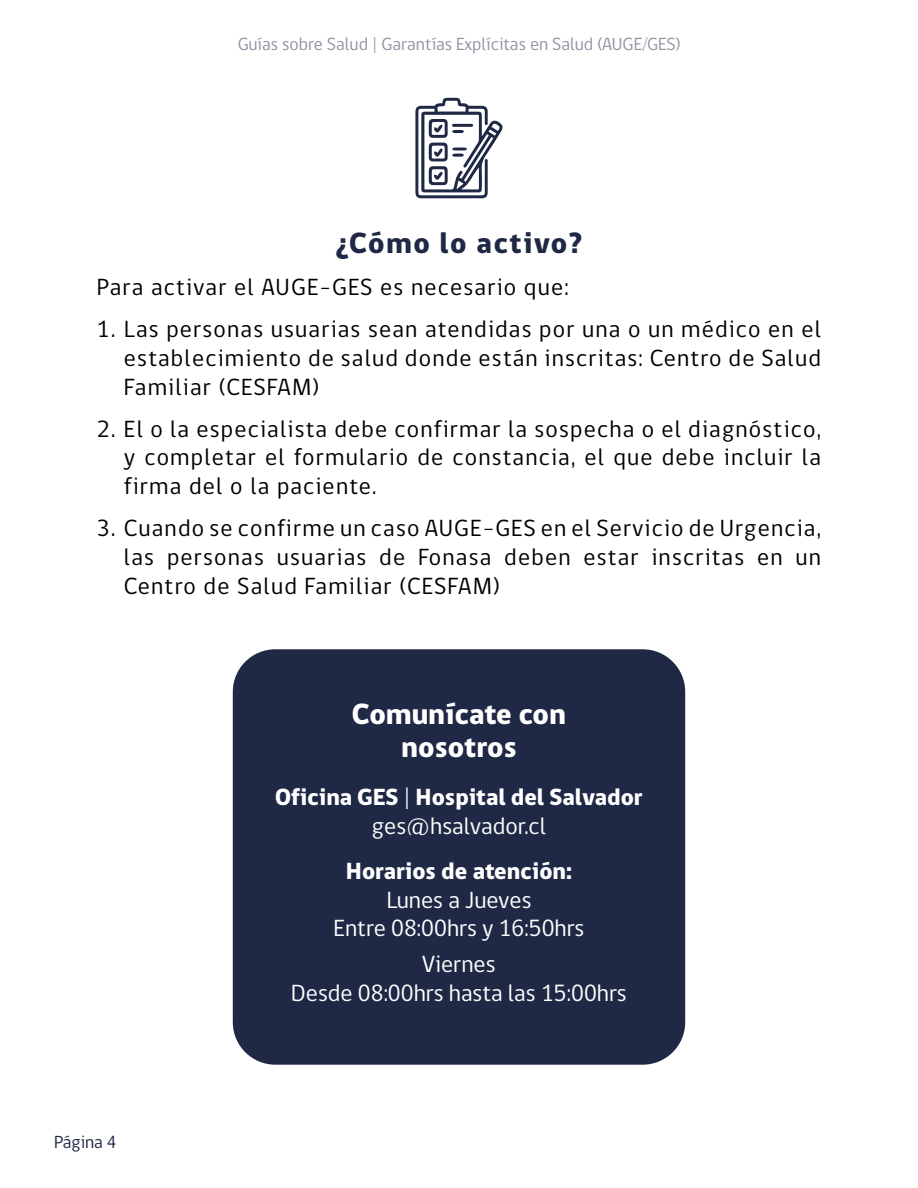
<style>
.page{position:relative;width:918px;height:1188px;background:#fff}
.page>*{position:absolute;margin:0;border:0;box-sizing:border-box;transform-origin:0 0}
.t1{font:800 30px/33px "gob CL";color:#fff;text-align:center}
.t2{font:800 30px "gob CL";letter-spacing:.05em;color:#1f2945}
.t3{font:24px/28.8px "gob CL";letter-spacing:.05em;color:#000;text-align:justify}
.t4{font:24px/28.8px "gob CL";color:#fff;text-align:center}
.t5{font:800 24px "gob CL";color:#fff}
.t6{font:18px "gob CL";color:#202945}
</style>
<div class="page">
<svg style="left:415px;top:98px;width:88px;height:100px"></svg>
<div style="left:233px;top:649px;width:452px;height:416px;background:#1f2945;border-radius:43px"></div>
<p class="t6" style="left:237px;top:32px;width:445px">Guías sobre Salud | Garantías Explícitas en Salud (AUGE/GES)</p>
<p class="t2" style="left:336px;top:222px;width:248px">¿Cómo lo activo?</p>
<p class="t3" style="left:97px;top:273px;width:473px">Para activar el AUGE-GES es necesario que:</p>
<p class="t3" style="left:124px;top:315px;width:699px;text-indent:-27px">1. Las personas usuarias sean atendidas por una o un médico en el establecimiento de salud donde están inscritas: Centro de Salud Familiar (CESFAM)</p>
<p class="t3" style="left:124px;top:415px;width:699px;text-indent:-27px">2. El o la especialista debe confirmar la sospecha o el diagnóstico, y completar el formulario de constancia, el que debe incluir la firma del o la paciente.</p>
<p class="t3" style="left:124px;top:514px;width:699px;text-indent:-27px">3. Cuando se confirme un caso AUGE-GES en el Servicio de Urgencia, las personas usuarias de Fonasa deben estar inscritas en un Centro de Salud Familiar (CESFAM)</p>
<p class="t6" style="left:54px;top:1129px;width:64px">Página 4</p>
<p class="t1" style="left:352px;top:699px;width:216px">Comunícate con nosotros</p>
<p class="t5" style="left:275px;top:781px;width:369px">Oficina GES | Hospital del Salvador</p>
<p class="t4" style="left:372px;top:812px;width:176px">ges@hsalvador.cl</p>
<p class="t5" style="left:346px;top:855px;width:228px">Horarios de atención:</p>
<p class="t4" style="left:333px;top:886px;width:253px">Lunes a Jueves<br>Entre 08:00hrs y 16:50hrs</p>
<p class="t4" style="left:291px;top:951px;width:337px">Viernes<br>Desde 08:00hrs hasta las 15:00hrs</p>
</div>
